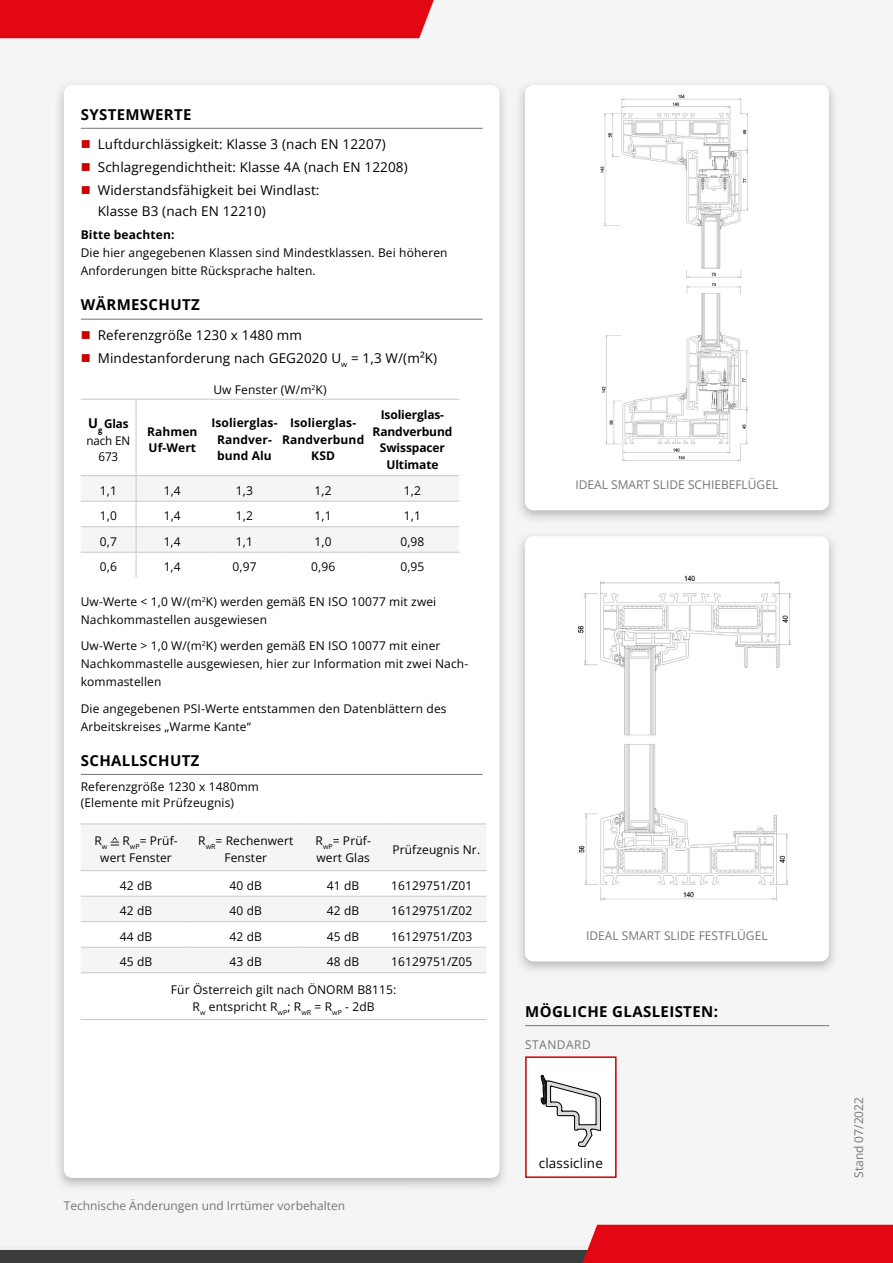
<style>
.page{position:relative;width:893px;height:1263px;background:#f5f5f5}
.page>*{position:absolute;margin:0;border:0;box-sizing:border-box;transform-origin:0 0}
.t1{font:700 15px "Open Sans";letter-spacing:.025em;color:#000}
.t2{font:13.5px/21px "Open Sans";letter-spacing:.01em;color:#000}
.t3{font:12px/18px "Open Sans";letter-spacing:.01em;color:#000}
.t4{font:12px "Open Sans";color:#757575}
.t5{font:700 12px/16.5px "Open Sans";letter-spacing:.01em;color:#000;text-align:center}
.t6{font:700 12px/16.5px "Open Sans";letter-spacing:-.01em;color:#000;text-align:center}
.t7{font:12px/16.5px "Open Sans";letter-spacing:-.01em;color:#000;text-align:center}
.t8{font:12px "Open Sans";letter-spacing:.04em;color:#757575}
.s1{color:#c00}
.s2{font-weight:700;font-size:13.5px}
.s3{font-weight:700}
</style>
<div class="page">
<div style="left:0;top:1250px;width:893px;height:13px;background:#3c3c3b"></div>
<div style="left:583px;top:1225px;width:310px;height:38px;background:#e30613"></div>
<hr style="left:525px;top:1025px;width:304px;height:1px;background:#757575">
<div style="left:526px;top:1057px;width:90px;height:120px;background:#fff"></div>
<div style="left:525px;top:1056px;width:92px;height:122px;border:2px solid #c00"></div>
<svg style="left:540px;top:1075px;width:61px;height:72px"></svg>
<div style="left:64px;top:85px;width:436px;height:1093px;background:#fff;border-radius:9px"></div>
<hr style="left:81px;top:128px;width:402px;height:1px;background:#757575">
<hr style="left:81px;top:319px;width:402px;height:1px;background:#757575">
<hr style="left:81px;top:774px;width:402px;height:1px;background:#757575">
<hr style="left:81px;top:399px;width:55px;height:1px;background:#c8c8c8">
<hr style="left:136px;top:399px;width:72px;height:1px;background:#c8c8c8">
<hr style="left:208px;top:399px;width:73px;height:1px;background:#c8c8c8">
<hr style="left:281px;top:399px;width:85px;height:1px;background:#c8c8c8">
<hr style="left:366px;top:399px;width:93px;height:1px;background:#c8c8c8">
<hr style="left:81px;top:475px;width:55px;height:1px;background:#c8c8c8">
<hr style="left:136px;top:475px;width:72px;height:1px;background:#c8c8c8">
<hr style="left:208px;top:475px;width:73px;height:1px;background:#c8c8c8">
<hr style="left:281px;top:475px;width:85px;height:1px;background:#c8c8c8">
<hr style="left:366px;top:475px;width:93px;height:1px;background:#c8c8c8">
<hr style="left:136px;top:399px;width:1px;height:76px;background:#c8c8c8">
<svg style="left:81px;top:476px;width:378px;height:102px"></svg>
<svg style="left:81px;top:841px;width:405px;height:106px;fill:#f5f5f5"></svg>
<hr style="left:81px;top:824px;width:110px;height:1px;background:#c8c8c8">
<hr style="left:191px;top:824px;width:109px;height:1px;background:#c8c8c8">
<hr style="left:300px;top:824px;width:86px;height:1px;background:#c8c8c8">
<hr style="left:386px;top:824px;width:100px;height:1px;background:#c8c8c8">
<hr style="left:81px;top:870px;width:110px;height:1px;background:#c8c8c8">
<hr style="left:191px;top:870px;width:109px;height:1px;background:#c8c8c8">
<hr style="left:300px;top:870px;width:86px;height:1px;background:#c8c8c8">
<hr style="left:386px;top:870px;width:100px;height:1px;background:#c8c8c8">
<hr style="left:81px;top:896px;width:110px;height:1px;background:#c8c8c8">
<hr style="left:191px;top:896px;width:109px;height:1px;background:#c8c8c8">
<hr style="left:300px;top:896px;width:86px;height:1px;background:#c8c8c8">
<hr style="left:386px;top:896px;width:100px;height:1px;background:#c8c8c8">
<hr style="left:81px;top:921px;width:110px;height:1px;background:#c8c8c8">
<hr style="left:191px;top:921px;width:109px;height:1px;background:#c8c8c8">
<hr style="left:300px;top:921px;width:86px;height:1px;background:#c8c8c8">
<hr style="left:386px;top:921px;width:100px;height:1px;background:#c8c8c8">
<hr style="left:81px;top:947px;width:110px;height:1px;background:#c8c8c8">
<hr style="left:191px;top:947px;width:109px;height:1px;background:#c8c8c8">
<hr style="left:300px;top:947px;width:86px;height:1px;background:#c8c8c8">
<hr style="left:386px;top:947px;width:100px;height:1px;background:#c8c8c8">
<hr style="left:81px;top:972px;width:110px;height:1px;background:#c8c8c8">
<hr style="left:191px;top:972px;width:109px;height:1px;background:#c8c8c8">
<hr style="left:300px;top:972px;width:86px;height:1px;background:#c8c8c8">
<hr style="left:386px;top:972px;width:100px;height:1px;background:#c8c8c8">
<hr style="left:81px;top:1019px;width:110px;height:1px;background:#c8c8c8">
<hr style="left:191px;top:1019px;width:109px;height:1px;background:#c8c8c8">
<hr style="left:300px;top:1019px;width:86px;height:1px;background:#c8c8c8">
<hr style="left:386px;top:1019px;width:100px;height:1px;background:#c8c8c8">
<svg style="left:111px;top:837px;width:8px;height:8px"></svg>
<div style="left:525px;top:85px;width:304px;height:425px;background:#fff;border-radius:9px"></div>
<img style="left:601px;top:283px;width:147px;height:179px">
<div style="left:525px;top:536px;width:304px;height:425px;background:#fff;border-radius:9px"></div>
<img style="left:578px;top:744px;width:211px;height:157px">
<img style="left:600px;top:94px;width:149px;height:184px">
<img style="left:577px;top:575px;width:215px;height:161px">
<div style="left:581px;top:241px;width:43px;height:83px;background:#fff"></div>
<div style="left:578px;top:699px;width:43px;height:84px;background:#fff"></div>
<div style="left:0;top:0;width:434px;height:38px;background:#e30613"></div>
<p class="t1" style="left:81px;top:104px;width:112px">SYSTEMWERTE</p>
<p class="t2" style="left:81px;top:133px;width:307px"><span class="s1">■</span> Luftdurchlässigkeit: Klasse 3 (nach EN 12207)</p>
<p class="t2" style="left:81px;top:156px;width:328px"><span class="s1">■</span> Schlagregendichtheit: Klasse 4A (nach EN 12208)</p>
<p class="t2" style="left:98px;top:179px;width:223px;text-indent:-17px"><span class="s1">■</span> Widerstandsfähigkeit bei Windlast:<br>Klasse B3 (nach EN 12210)</p>
<p class="t5" style="left:81px;top:227px;width:95px">Bitte beachten:</p>
<p class="t3" style="left:81px;top:244px;width:368px">Die hier angegebenen Klassen sind Mindestklassen. Bei höheren<br>Anforderungen bitte Rücksprache halten.</p>
<p class="t1" style="left:81px;top:295px;width:121px">WÄRMESCHUTZ</p>
<p class="t2" style="left:81px;top:324px;width:223px"><span class="s1">■</span> Referenzgröße 1230 x 1480 mm</p>
<p class="t2" style="left:81px;top:347px;width:358px"><span class="s1">■</span> Mindestanforderung nach GEG2020 U<sub>w</sub> = 1,3 W/(m²K)</p>
<p class="t3" style="left:213px;top:380px;width:115px">Uw Fenster (W/m<sup>2</sup>K)</p>
<p class="t7" style="left:86px;top:415px;width:45px"><span class="s2">U</span><sub>g</sub> <span class="s3">Glas </span>nach EN<br>673</p>
<p class="t5" style="left:147px;top:423px;width:52px;text-align:left">Rahmen<br>Uf-Wert</p>
<p class="t5" style="left:211px;top:414px;width:68px">Isolierglas-<br>Randver&shy;bund Alu</p>
<p class="t5" style="left:282px;top:414px;width:84px">Isolierglas-<br>Randverbund<br>KSD</p>
<p class="t6" style="left:373px;top:406px;width:81px">Isolierglas-<br>Randverbund<br>Swisspacer<br>Ultimate</p>
<p class="t3" style="left:100px;top:481px;width:19px">1,1</p>
<p class="t3" style="left:164px;top:481px;width:19px">1,4</p>
<p class="t3" style="left:236px;top:481px;width:19px">1,3</p>
<p class="t3" style="left:315px;top:481px;width:19px">1,2</p>
<p class="t3" style="left:404px;top:481px;width:19px">1,2</p>
<p class="t3" style="left:100px;top:507px;width:19px">1,0</p>
<p class="t3" style="left:164px;top:507px;width:19px">1,4</p>
<p class="t3" style="left:236px;top:507px;width:19px">1,2</p>
<p class="t3" style="left:315px;top:507px;width:19px">1,1</p>
<p class="t3" style="left:404px;top:507px;width:19px">1,1</p>
<p class="t3" style="left:100px;top:532px;width:19px">0,7</p>
<p class="t3" style="left:164px;top:532px;width:19px">1,4</p>
<p class="t3" style="left:236px;top:532px;width:19px">1,1</p>
<p class="t3" style="left:315px;top:532px;width:19px">1,0</p>
<p class="t3" style="left:400px;top:532px;width:26px">0,98</p>
<p class="t3" style="left:100px;top:558px;width:19px">0,6</p>
<p class="t3" style="left:164px;top:558px;width:19px">1,4</p>
<p class="t3" style="left:232px;top:558px;width:26px">0,97</p>
<p class="t3" style="left:311px;top:558px;width:26px">0,96</p>
<p class="t3" style="left:400px;top:558px;width:26px">0,95</p>
<p class="t3" style="left:81px;top:592px;width:357px">Uw-Werte &lt; 1,0 W/(m<sup>2</sup>K) werden gemäß EN ISO 10077 mit zwei<br>Nachkommastellen ausgewiesen</p>
<p class="t3" style="left:81px;top:636px;width:389px">Uw-Werte &gt; 1,0 W/(m<sup>2</sup>K) werden gemäß EN ISO 10077 mit einer<br>Nachkommastelle ausgewiesen, hier zur Information mit zwei Nach&shy;kommastellen</p>
<p class="t3" style="left:81px;top:699px;width:367px">Die angegebenen PSI-Werte entstammen den Datenblättern des<br>Arbeitskreises „Warme Kante“</p>
<p class="t1" style="left:81px;top:750px;width:120px">SCHALLSCHUTZ</p>
<p class="t3" style="left:81px;top:778px;width:180px;line-height:16.5px">Referenzgröße 1230 x 1480mm (Elemente mit Prüfzeugnis)</p>
<p class="t3" style="left:94px;top:832px;width:14px">R<sub>w</sub></p>
<p class="t3" style="left:100px;top:832px;width:79px;line-height:16.5px;text-indent:22px">R<sub>wP</sub>= Prüf&shy;wert Fenster</p>
<p class="t3" style="left:198px;top:832px;width:97px;line-height:16.5px;text-align:center">R<sub>wR</sub>= Rechenwert<br>Fenster</p>
<p class="t3" style="left:315px;top:832px;width:57px;line-height:16.5px">R<sub>wP</sub>= Prüf&shy;wert Glas</p>
<p class="t3" style="left:392px;top:840px;width:89px">Prüfzeugnis Nr.</p>
<p class="t3" style="left:120px;top:876px;width:34px">42 dB</p>
<p class="t3" style="left:230px;top:876px;width:34px">40 dB</p>
<p class="t3" style="left:327px;top:876px;width:34px">41 dB</p>
<p class="t3" style="left:391px;top:876px;width:83px">16129751/Z01</p>
<p class="t3" style="left:120px;top:902px;width:34px">42 dB</p>
<p class="t3" style="left:230px;top:902px;width:34px">40 dB</p>
<p class="t3" style="left:327px;top:902px;width:34px">42 dB</p>
<p class="t3" style="left:391px;top:902px;width:83px">16129751/Z02</p>
<p class="t3" style="left:120px;top:927px;width:34px">44 dB</p>
<p class="t3" style="left:230px;top:927px;width:34px">42 dB</p>
<p class="t3" style="left:327px;top:927px;width:34px">45 dB</p>
<p class="t3" style="left:391px;top:927px;width:83px">16129751/Z03</p>
<p class="t3" style="left:120px;top:953px;width:34px">45 dB</p>
<p class="t3" style="left:230px;top:953px;width:34px">43 dB</p>
<p class="t3" style="left:327px;top:953px;width:34px">48 dB</p>
<p class="t3" style="left:391px;top:953px;width:83px">16129751/Z05</p>
<p class="t3" style="left:171px;top:981px;width:227px;line-height:16.5px;text-align:center">Für Österreich gilt nach ÖNORM B8115:<br>R<sub>w</sub> entspricht R<sub>wP</sub>; R<sub>wR</sub> = R<sub>wP</sub> - 2dB</p>
<p class="t4" style="left:64px;top:1197px;width:283px">Technische Änderungen und Irrtümer vorbehalten</p>
<p class="t4" style="left:575px;top:476px;width:204px">IDEAL SMART SLIDE SCHIEBEFLÜGEL</p>
<p class="t4" style="left:586px;top:928px;width:183px">IDEAL SMART SLIDE FESTFLÜGEL</p>
<p class="t1" style="left:525px;top:1001px;width:194px">MÖGLICHE GLASLEISTEN:</p>
<p class="t8" style="left:525px;top:1036px;width:67px">STANDARD</p>
<p class="t2" style="left:539px;top:1152px;width:66px">classicline</p>
<p class="t4" style="left:851px;top:1178px;width:82px;rotate:-90deg">Stand 07/2022</p>
</div>
